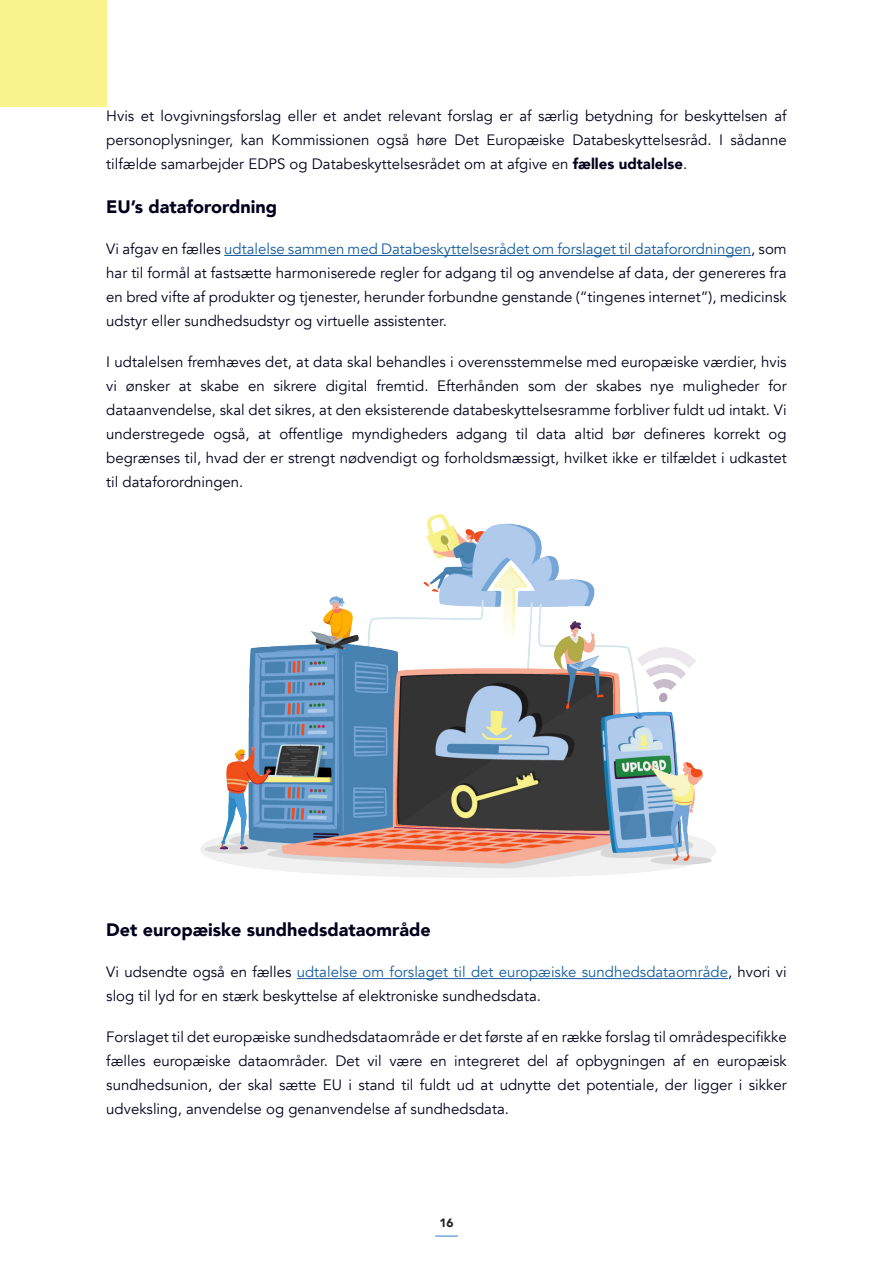
<style>
.page{position:relative;width:893px;height:1263px;background:#fff}
.page>*{position:absolute;margin:0;border:0;box-sizing:border-box;transform-origin:0 0}
.Black_Sub_head{font:900 18px "Avenir";color:#01011c}
.Body_text{font:15px/24px "Avenir";color:#01011c;text-align:justify}
.t1{font:900 12px "Avenir";color:#231f20}
.s1{font-weight:900}
.s2{color:#175d9e}
</style>
<div class="page">
<div style="left:0;top:0;width:106px;height:106px;background:#f8f38c"></div>
<hr style="left:435px;top:1235px;width:23px;height:2px;background:#75a7d9">
<hr style="left:224px;top:255px;width:527px;height:1px;background:#175d9e">
<hr style="left:297px;top:978px;width:431px;height:1px;background:#175d9e">
<img style="left:201px;top:515px;width:514px;height:363px">
<p class="Body_text" style="left:106px;top:104px;width:682px">Hvis et lovgivningsforslag eller et andet relevant forslag er af særlig betydning for beskyttelsen af personoplysninger, kan Kommissionen også høre Det Europæiske Databeskyttelsesråd. I sådanne tilfælde samarbejder EDPS og Databeskyttelsesrådet om at afgive en <span class="s1">fælles udtalelse</span>.</p>
<p class="Black_Sub_head" style="left:106px;top:192px;width:172px">EU’s dataforordning</p>
<p class="Body_text" style="left:106px;top:237px;width:682px">Vi afgav en fælles <span class="s2">udtalelse sammen med Databeskyttelsesrådet om forslaget til dataforordningen</span>, som har til formål at fastsætte harmoniserede regler for adgang til og anvendelse af data, der genereres fra en bred vifte af produkter og tjenester, herunder forbundne genstande (“tingenes internet”), medicinsk udstyr eller sundhedsudstyr og virtuelle assistenter.</p>
<p class="Body_text" style="left:106px;top:350px;width:682px">I udtalelsen fremhæves det, at data skal behandles i overensstemmelse med europæiske værdier, hvis vi ønsker at skabe en sikrere digital fremtid. Efterhånden som der skabes nye muligheder for dataanvendelse, skal det sikres, at den eksisterende databeskyttelsesramme forbliver fuldt ud intakt. Vi understregede også, at offentlige myndigheders adgang til data altid bør defineres korrekt og begrænses til, hvad der er strengt nødvendigt og forholdsmæssigt, hvilket ikke er tilfældet i udkastet til dataforordningen.</p>
<p class="Black_Sub_head" style="left:106px;top:915px;width:326px">Det europæiske sundhedsdataområde</p>
<p class="Body_text" style="left:106px;top:960px;width:682px">Vi udsendte også en fælles <span class="s2">udtalelse om forslaget til det europæiske sundhedsdataområde</span>, hvori vi slog til lyd for en stærk beskyttelse af elektroniske sundhedsdata.</p>
<p class="Body_text" style="left:106px;top:1025px;width:682px">Forslaget til det europæiske sundhedsdataområde er det første af en række forslag til områdespecifikke fælles europæiske dataområder. Det vil være en integreret del af opbygningen af en europæisk sundhedsunion, der skal sætte EU i stand til fuldt ud at udnytte det potentiale, der ligger i sikker udveksling, anvendelse og genanvendelse af sundhedsdata.</p>
<p class="t1" style="left:439px;top:1213px;width:16px">16</p>
</div>
